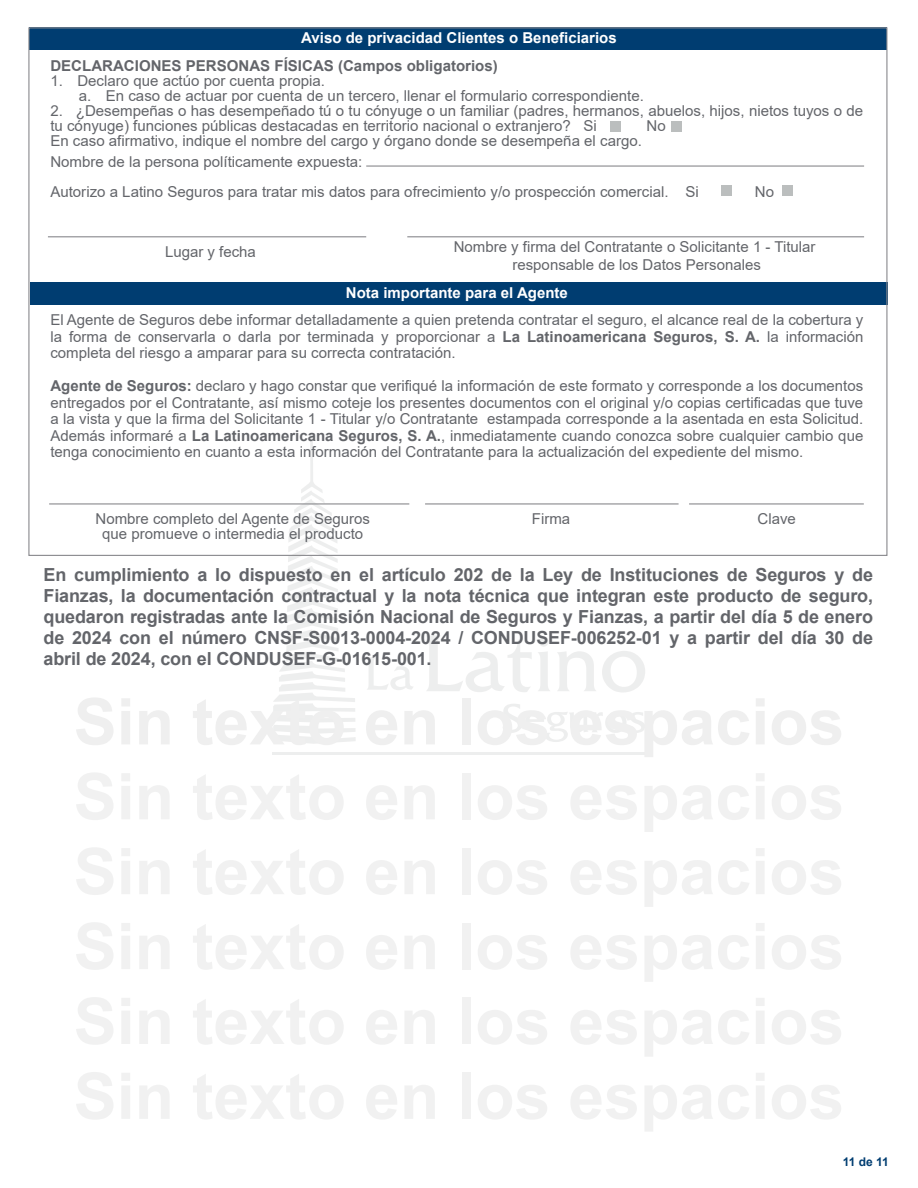
<style>
.page{position:relative;width:918px;height:1188px;background:#fff}
.page>*{position:absolute;margin:0;border:0;box-sizing:border-box;transform-origin:0 0}
.t1{font:700 18px/21px "Arial";letter-spacing:-.01em;color:#63656a;text-align:justify}
.t2{font:15px/16.5px "Arial";color:#63656a}
.t3{font:700 15px "Arial";color:#fff}
.t4{font:700 15px "Arial";color:#63656a}
.t5{font:700 12px "Arial";color:#003d71}
.s1{font-weight:700}
.s2{font-style:inherit}
</style>
<div class="page">
<svg style="left:273px;top:433px;width:83px;height:311px"></svg>
<svg style="left:503px;top:704px;width:142px;height:38px"></svg>
<hr style="left:273px;top:752px;width:372px;height:3px;background:#babbbb">
<svg style="left:367px;top:657px;width:46px;height:33px"></svg>
<svg style="left:538px;top:637px;width:12px;height:54px"></svg>
<svg style="left:557px;top:651px;width:88px;height:41px"></svg>
<svg style="left:427px;top:636px;width:105px;height:56px"></svg>
<div style="left:29px;top:27px;width:858px;height:23px;background:#003d71"></div>
<div style="left:610px;top:121px;width:10px;height:11px;background:#bbbebe"></div>
<div style="left:671px;top:121px;width:11px;height:11px;background:#bbbebe"></div>
<div style="left:30px;top:283px;width:858px;height:22px;background:#003d71"></div>
<hr style="left:48px;top:236px;width:318px;height:1px;background:#8a8a8e">
<hr style="left:407px;top:236px;width:457px;height:1px;background:#8a8a8e">
<hr style="left:366px;top:165px;width:498px;height:2px;background:#8a8a8e">
<div style="left:721px;top:186px;width:10px;height:10px;background:#bbbebe"></div>
<div style="left:782px;top:186px;width:11px;height:10px;background:#bbbebe"></div>
<hr style="left:425px;top:503px;width:254px;height:2px;background:#8a8a8e">
<hr style="left:689px;top:503px;width:175px;height:2px;background:#8a8a8e">
<hr style="left:49px;top:503px;width:360px;height:2px;background:#8a8a8e">
<p class="t3" style="left:301px;top:27px;width:317px">Aviso de privacidad Clientes o Beneficiarios</p>
<p class="t4" style="left:50px;top:55px;width:449px">DECLARACIONES PERSONAS FÍSICAS (Campos obligatorios)</p>
<p class="t2" style="left:79px;top:73px;width:567px;line-height:15px;text-indent:-28px">1. Declaro que actúo por cuenta propia.<br>a. En caso de actuar por cuenta de un tercero, llenar el formulario correspondiente.</p>
<p class="t2" style="left:50px;top:103px;width:814px;line-height:15px">2. ¿Desempeñas o has desempeñado tú o tu cónyuge o un familiar (padres, hermanos, abuelos, hijos, nietos tuyos o de tu cónyuge) funciones públicas destacadas en territorio nacional o extranjero? Si</p>
<p class="t2" style="left:646px;top:117px;width:21px">No</p>
<p class="t2" style="left:50px;top:132px;width:593px">En caso afirmativo, indique el nombre del cargo y órgano donde se desempeña el cargo.</p>
<p class="t2" style="left:50px;top:146px;width:650px;line-height:30px">Nombre de la persona políticamente expuesta:<br>Autorizo a Latino Seguros para tratar mis datos para ofrecimiento y/o prospección comercial. Si</p>
<p class="t2" style="left:755px;top:183px;width:21px">No</p>
<p class="t2" style="left:165px;top:243px;width:92px">Lugar y fecha</p>
<p class="t2" style="left:454px;top:237px;width:363px;line-height:18px;text-align:center">Nombre y firma del Contratante o Solicitante 1 - Titular responsable de los Datos Personales</p>
<p class="t3" style="left:346px;top:282px;width:223px">Nota importante para el Agente</p>
<p class="t2" style="left:50px;top:312px;width:814px;text-align:justify">El Agente de Seguros debe informar detalladamente a quien pretenda contratar el seguro, el alcance real de la cobertura y la forma de conservarla o darla por terminada y proporcionar a <span class="s1">La Latinoamericana Seguros, S. A.</span> la información completa del riesgo a amparar para su correcta contratación.</p>
<p class="t2" style="left:50px;top:378px;width:814px;text-align:justify"><span class="s1">Agente de Seguros:</span> declaro y hago constar que verifiqué la información de este formato y corresponde a los documentos entregados por el Contratante, así mismo coteje los presentes documentos con el original y/o copias certificadas que tuve a la vista y que la firma del Solicitante 1 - Titular y/o Contratante estampada corresponde a la asentada en esta Solicitud.<br>Además informaré a <span class="s1">La Latinoamericana Seguros, S. A.</span>, inmediatamente cuando conozca sobre cualquier cambio que tenga conocimiento en cuanto a esta información del Contratante para la actualización del expediente del mismo.</p>
<p class="t2" style="left:96px;top:510px;width:276px">Nombre completo del Agente de Seguros</p>
<p class="t2" style="left:532px;top:510px;width:40px">Firma</p>
<p class="t2" style="left:758px;top:510px;width:40px">Clave</p>
<p class="t2" style="left:102px;top:525px;width:262px">que promueve o intermedia el producto</p>
<p class="t1" style="left:44px;top:565px;width:831px">En cumplimiento a lo dispuesto en el artículo 202 de la Ley de Instituciones de Seguros y de Fianzas, la documentación contractual y la nota técnica que integran este producto de seguro, quedaron registradas ante la Comisión Nacional de Seguros y Fianzas, a partir del día 5 de enero de 2024 con el número CNSF-S0013-0004-2024 / CONDUSEF-006252-01 y a partir del día 30 de abril de 2024, con el CONDUSEF-G-01615-001<span class="s2">.</span></p>
<p class="t5" style="left:843px;top:1153px;width:48px">11 de 11</p>
</div>
